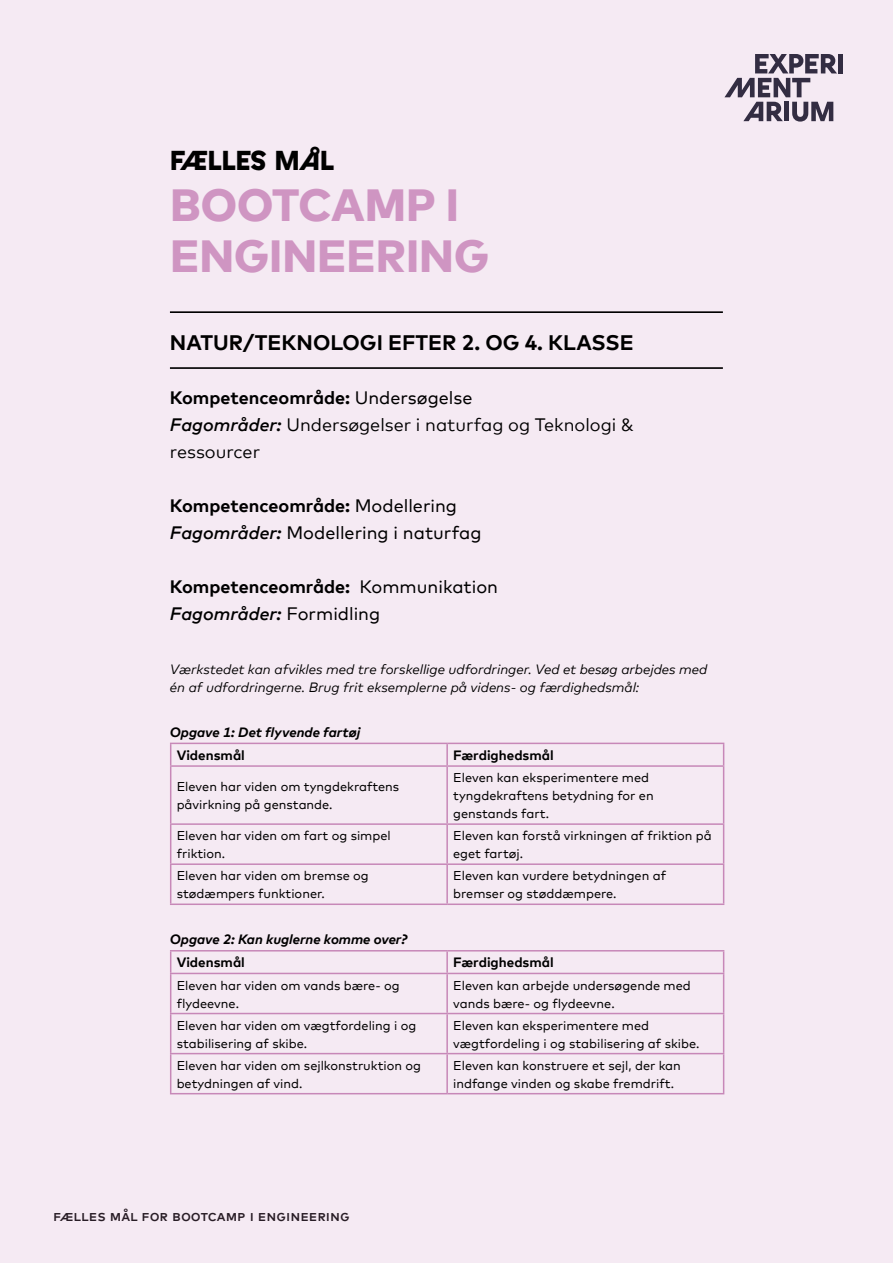
<style>
.page{position:relative;width:893px;height:1263px;background:#f5eaf3}
.page>*{position:absolute;margin:0;border:0;box-sizing:border-box;transform-origin:0 0}
.t1{font:800 45px/51px "Mark Offc Pro";color:#cf95c2}
.t2{font:27px "EXP Display";color:#000}
.t3{font:700 21px "Mark Offc Pro";color:#000}
.t4{font:18px/27px "Mark Offc Pro";color:#000}
.t5{font:18px/27px "Mark Offc Pro";color:#000}
.t6{font:500 15px "Mark Sc Offc Pro";color:#000}
.t7{font:italic 13.5px/18px "Mark Offc Pro";color:#000}
.t8{font:italic 700 13.5px "Mark Offc Pro";color:#000}
.t9{font:700 13.5px "Mark Offc Pro";color:#000}
.t10{font:12.75px/18px "Mark Offc Pro";color:#000}
.s1{font-weight:700}
.s2{font-style:inherit}
.s3{font-weight:500;font-style:italic}
</style>
<div class="page">
<hr style="left:170px;top:743px;width:277px;height:1px;background:#cf95c2">
<svg style="left:170px;top:744px;width:1px;height:21px"></svg>
<hr style="left:170px;top:865px;width:1px;height:38px;background:#cf95c2">
<hr style="left:170px;top:903px;width:277px;height:2px;background:#cf95c2">
<hr style="left:447px;top:903px;width:277px;height:2px;background:#cf95c2">
<hr style="left:170px;top:765px;width:277px;height:2px;background:#cf95c2">
<hr style="left:170px;top:767px;width:1px;height:56px;background:#cf95c2">
<hr style="left:447px;top:765px;width:277px;height:2px;background:#cf95c2">
<hr style="left:170px;top:823px;width:277px;height:2px;background:#cf95c2">
<hr style="left:170px;top:825px;width:1px;height:38px;background:#cf95c2">
<hr style="left:447px;top:823px;width:277px;height:2px;background:#cf95c2">
<hr style="left:170px;top:863px;width:277px;height:2px;background:#cf95c2">
<hr style="left:447px;top:863px;width:277px;height:2px;background:#cf95c2">
<hr style="left:447px;top:743px;width:277px;height:1px;background:#cf95c2">
<hr style="left:446px;top:744px;width:2px;height:21px;background:#cf95c2">
<svg style="left:723px;top:744px;width:1px;height:21px"></svg>
<hr style="left:446px;top:767px;width:2px;height:56px;background:#cf95c2">
<hr style="left:723px;top:767px;width:1px;height:56px;background:#cf95c2">
<hr style="left:446px;top:825px;width:2px;height:38px;background:#cf95c2">
<hr style="left:723px;top:825px;width:1px;height:38px;background:#cf95c2">
<hr style="left:446px;top:865px;width:2px;height:38px;background:#cf95c2">
<hr style="left:723px;top:865px;width:1px;height:38px;background:#cf95c2">
<hr style="left:170px;top:950px;width:277px;height:1px;background:#cf95c2">
<svg style="left:170px;top:951px;width:1px;height:22px"></svg>
<hr style="left:170px;top:1054px;width:1px;height:39px;background:#cf95c2">
<hr style="left:170px;top:1093px;width:277px;height:1px;background:#cf95c2">
<hr style="left:447px;top:1093px;width:277px;height:1px;background:#cf95c2">
<hr style="left:170px;top:973px;width:277px;height:1px;background:#cf95c2">
<hr style="left:170px;top:974px;width:1px;height:39px;background:#cf95c2">
<hr style="left:447px;top:973px;width:277px;height:1px;background:#cf95c2">
<hr style="left:170px;top:1013px;width:277px;height:1px;background:#cf95c2">
<hr style="left:170px;top:1014px;width:1px;height:39px;background:#cf95c2">
<hr style="left:447px;top:1013px;width:277px;height:1px;background:#cf95c2">
<hr style="left:170px;top:1053px;width:277px;height:1px;background:#cf95c2">
<hr style="left:447px;top:1053px;width:277px;height:1px;background:#cf95c2">
<hr style="left:447px;top:950px;width:277px;height:1px;background:#cf95c2">
<hr style="left:446px;top:951px;width:2px;height:22px;background:#cf95c2">
<svg style="left:723px;top:951px;width:1px;height:22px"></svg>
<hr style="left:446px;top:974px;width:2px;height:39px;background:#cf95c2">
<hr style="left:723px;top:974px;width:1px;height:39px;background:#cf95c2">
<hr style="left:446px;top:1014px;width:2px;height:39px;background:#cf95c2">
<hr style="left:723px;top:1014px;width:1px;height:39px;background:#cf95c2">
<hr style="left:446px;top:1054px;width:2px;height:39px;background:#cf95c2">
<hr style="left:723px;top:1054px;width:1px;height:39px;background:#cf95c2">
<hr style="left:170px;top:311px;width:553px;height:2px;background:#000">
<hr style="left:170px;top:367px;width:553px;height:2px;background:#000">
<h2 class="t2" style="left:170px;top:145px;width:165px">FÆLLES MÅL</h2>
<h1 class="t1" style="left:170px;top:176px;width:321px">BOOTCAMP I<br>ENGINEERING</h1>
<h3 class="t3" style="left:170px;top:326px;width:465px">NATUR/TEKNOLOGI EFTER 2. OG 4. KLASSE</h3>
<h3 class="t5" style="left:170px;top:382px;width:465px"><span class="s1">Kompetenceområde:</span> <span class="s2">Undersøgelse<br></span><span class="s3">Fagområder:</span> Undersøgelser i naturfag og Teknologi &amp; ressourcer</h3>
<h3 class="t4" style="left:170px;top:490px;width:313px"><span class="s1">Kompetenceområde:</span> Modellering<br><span class="s3">Fagområder:</span> Modellering i naturfag</h3>
<h3 class="t4" style="left:170px;top:571px;width:330px"><span class="s1">Kompetenceområde:</span> Kommunikation<br><span class="s3">Fagområder:</span> Formidling</h3>
<p class="t7" style="left:170px;top:659px;width:539px">Værkstedet kan afvikles med tre forskellige udfordringer. Ved et besøg arbejdes med én af udfordringerne. Brug frit eksemplerne på videns- og færdighedsmål:</p>
<p class="t8" style="left:170px;top:722px;width:192px">Opgave 1: Det flyvende fartøj</p>
<p class="t9" style="left:177px;top:745px;width:70px">Vidensmål</p>
<p class="t9" style="left:453px;top:745px;width:102px">Færdighedsmål</p>
<p class="t10" style="left:177px;top:776px;width:224px">Eleven har viden om tyngdekraftens påvirkning på genstande.</p>
<p class="t10" style="left:453px;top:767px;width:202px">Eleven kan eksperimentere med tyngdekraftens betydning for en genstands fart.</p>
<p class="t10" style="left:177px;top:826px;width:216px">Eleven har viden om fart og simpel friktion.</p>
<p class="t10" style="left:453px;top:826px;width:260px">Eleven kan forstå virkningen af friktion på eget fartøj.</p>
<p class="t10" style="left:177px;top:866px;width:194px">Eleven har viden om bremse og stødæmpers funktioner.</p>
<p class="t10" style="left:453px;top:866px;width:215px">Eleven kan vurdere betydningen af bremser og støddæmpere.</p>
<p class="t8" style="left:170px;top:929px;width:239px">Opgave 2: Kan kuglerne komme over?</p>
<p class="t9" style="left:177px;top:952px;width:70px">Vidensmål</p>
<p class="t9" style="left:453px;top:952px;width:102px">Færdighedsmål</p>
<p class="t10" style="left:177px;top:975px;width:225px">Eleven har viden om vands bære- og flydeevne.</p>
<p class="t10" style="left:453px;top:975px;width:239px">Eleven kan arbejde undersøgende med vands bære- og flydeevne.</p>
<p class="t10" style="left:177px;top:1015px;width:241px">Eleven har viden om vægtfordeling i og stabilisering af skibe.</p>
<p class="t10" style="left:453px;top:1015px;width:248px">Eleven kan eksperimentere med vægtfordeling i og stabilisering af skibe.</p>
<p class="t10" style="left:177px;top:1055px;width:246px">Eleven har viden om sejlkonstruktion og betydningen af vind.</p>
<p class="t10" style="left:453px;top:1055px;width:229px">Eleven kan konstruere et sejl, der kan indfange vinden og skabe fremdrift.</p>
<p class="t6" style="left:53px;top:1204px;width:298px">fælles mål for bootcamp i engineering</p>
</div>
